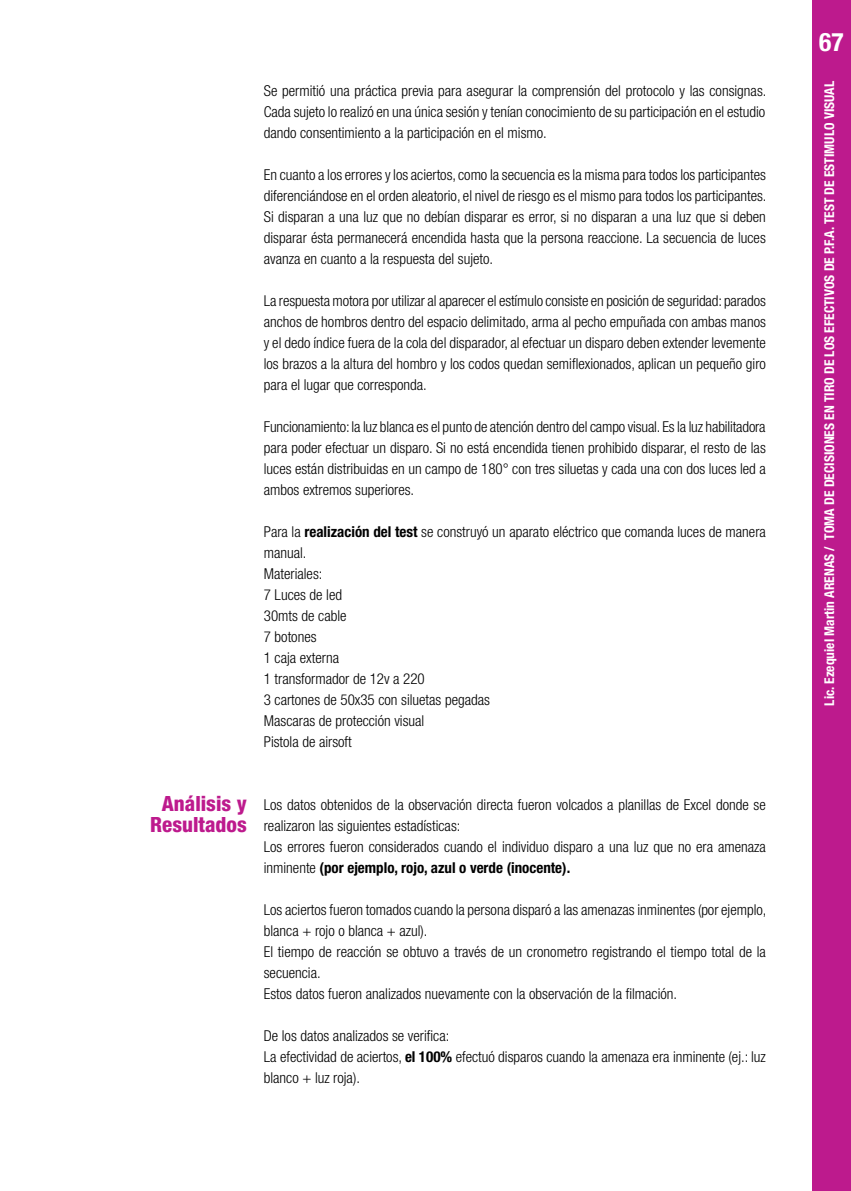
<style>
.page{position:relative;width:851px;height:1191px;background:#fff}
.page>*{position:absolute;margin:0;border:0;box-sizing:border-box;transform-origin:0 0}
.t1{font:700 condensed 25.5px "Helvetica Neue LT Std";color:#fff}
.t2{font:800 condensed 21px/21px "Helvetica Neue LT Std";color:#bd1a8d;text-align:center}
.t3{font:300 condensed 15px/21px "Helvetica Neue LT Std";color:#000;text-align:justify}
.t4{font:700 condensed 13.5px "Helvetica Neue LT Std";color:#fff}
.s1{font-weight:700}
</style>
<div class="page">
<div style="left:812px;top:0;width:38px;height:1191px;background:#bd1a8d"></div>
<p class="t3" style="left:264px;top:80px;width:504px">Se permitió una práctica previa para asegurar la comprensión del protocolo y las consignas.<br>Cada sujeto lo realizó en una única sesión y tenían conocimiento de su participación en el estudio dando consentimiento a la participación en el mismo.</p>
<p class="t3" style="left:264px;top:164px;width:504px">En cuanto a los errores y los aciertos, como la secuencia es la misma para todos los participantes diferenciándose en el orden aleatorio, el nivel de riesgo es el mismo para todos los participantes.<br>Si disparan a una luz que no debían disparar es error, si no disparan a una luz que si deben disparar ésta permanecerá encendida hasta que la persona reaccione. La secuencia de luces avanza en cuanto a la respuesta del sujeto.</p>
<p class="t3" style="left:264px;top:290px;width:503px">La respuesta motora por utilizar al aparecer el estímulo consiste en posición de seguridad: parados anchos de hombros dentro del espacio delimitado, arma al pecho empuñada con ambas manos y el dedo índice fuera de la cola del disparador, al efectuar un disparo deben extender levemente los brazos a la altura del hombro y los codos quedan semiflexionados, aplican un pequeño giro para el lugar que corresponda.</p>
<p class="t3" style="left:264px;top:416px;width:503px">Funcionamiento: la luz blanca es el punto de atención dentro del campo visual. Es la luz habilitadora para poder efectuar un disparo. Si no está encendida tienen prohibido disparar, el resto de las luces están distribuidas en un campo de 180° con tres siluetas y cada una con dos luces led a ambos extremos superiores.</p>
<p class="t3" style="left:264px;top:521px;width:503px;text-align:left">Para la <span class="s1">realización del test</span> se construyó un aparato eléctrico que comanda luces de manera manual.<br>Materiales:<br>7 Luces de led<br>30mts de cable<br>7 botones<br>1 caja externa<br>1 transformador de 12v a 220<br>3 cartones de 50x35 con siluetas pegadas<br>Mascaras de protección visual<br>Pistola de airsoft</p>
<h2 class="t2" style="left:150px;top:793px;width:98px">Análisis y<br>Resultados</h2>
<p class="t3" style="left:264px;top:794px;width:503px;text-align:left">Los datos obtenidos de la observación directa fueron volcados a planillas de Excel donde se realizaron las siguientes estadísticas:<br>Los errores fueron considerados cuando el individuo disparo a una luz que no era amenaza inminente <span class="s1">(por ejemplo, rojo, azul o verde (inocente).</span></p>
<p class="t3" style="left:264px;top:899px;width:504px;text-align:left">Los aciertos fueron tomados cuando la persona disparó a las amenazas inminentes (por ejemplo, blanca + rojo o blanca + azul).<br>El tiempo de reacción se obtuvo a través de un cronometro registrando el tiempo total de la secuencia.<br>Estos datos fueron analizados nuevamente con la observación de la filmación.</p>
<p class="t3" style="left:264px;top:1025px;width:503px;text-align:left">De los datos analizados se verifica:<br>La efectividad de aciertos, <span class="s1">el 100%</span> efectuó disparos cuando la amenaza era inminente (ej.: luz blanco + luz roja).</p>
<h1 class="t1" style="left:819px;top:26px;width:26px">67</h1>
<p class="t4" style="left:821px;top:705px;width:626px;rotate:-90deg">Lic. Ezequiel Martin ARENAS / TOMA DE DECISIONES EN TIRO DE LOS EFECTIVOS DE P.F.A. TEST DE ESTIMULO VISUAL</p>
</div>
